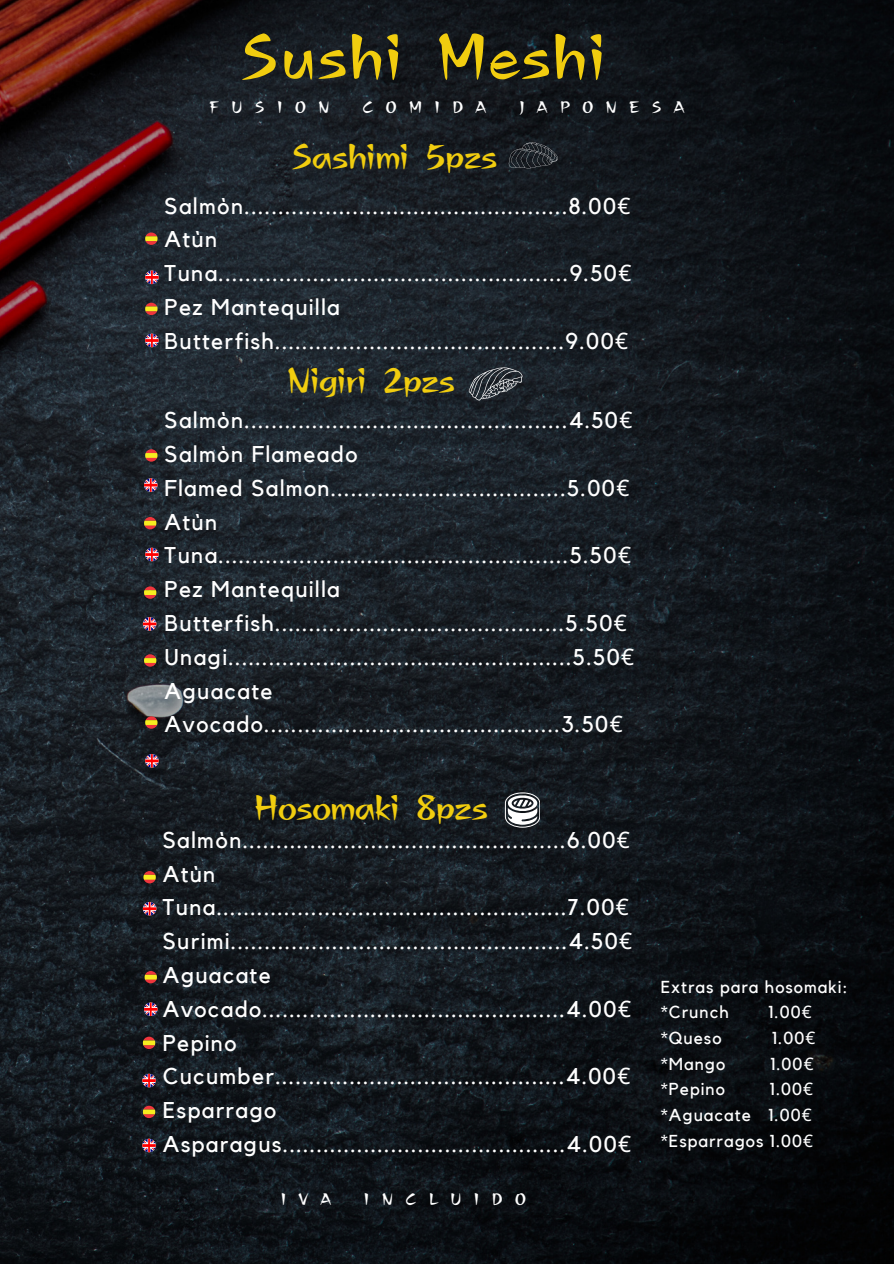
<style>
.page{position:relative;width:894px;height:1264px;background:#fff}
.page>*{position:absolute;margin:0;border:0;box-sizing:border-box;transform-origin:0 0}
.t1{font:64.8px "TEST Pop Fury B";color:#f1cd0f}
.t2{font:35.85px "TEST Pop Fury B";letter-spacing:-.04em;color:#f1cd0f}
.t3{font:22.8px/33.8px "Kollektif";letter-spacing:.06em;color:#fff}
.t4{font:17.25px "Kollektif";letter-spacing:.06em;color:#fff}
.t5{font:16.65px "TEST Pop Fury B";letter-spacing:.715em;color:#fff}
.s1{font-family:"Noto Sans"}
</style>
<div class="page">
<img style="left:0;top:0;width:893px;height:1263px">
<svg style="left:145px;top:303px;width:12px;height:12px"></svg>
<svg style="left:143px;top:902px;width:13px;height:13px"></svg>
<svg style="left:145px;top:232px;width:12px;height:13px"></svg>
<svg style="left:145px;top:334px;width:14px;height:13px"></svg>
<svg style="left:145px;top:270px;width:14px;height:14px"></svg>
<svg style="left:145px;top:547px;width:14px;height:14px"></svg>
<svg style="left:144px;top:478px;width:13px;height:14px"></svg>
<svg style="left:144px;top:586px;width:12px;height:13px"></svg>
<svg style="left:144px;top:517px;width:12px;height:12px"></svg>
<svg style="left:145px;top:449px;width:12px;height:12px"></svg>
<svg style="left:145px;top:754px;width:14px;height:13px"></svg>
<svg style="left:143px;top:617px;width:13px;height:13px"></svg>
<svg style="left:143px;top:871px;width:13px;height:12px"></svg>
<svg style="left:145px;top:716px;width:12px;height:12px"></svg>
<svg style="left:144px;top:654px;width:12px;height:12px"></svg>
<svg style="left:508px;top:142px;width:50px;height:26px"></svg>
<svg style="left:468px;top:367px;width:54px;height:33px;background:#43494f"></svg>
<svg style="left:144px;top:1002px;width:13px;height:14px"></svg>
<svg style="left:142px;top:1073px;width:14px;height:14px"></svg>
<svg style="left:144px;top:971px;width:13px;height:12px"></svg>
<svg style="left:142px;top:1138px;width:14px;height:14px"></svg>
<svg style="left:143px;top:1105px;width:12px;height:13px"></svg>
<svg style="left:143px;top:1036px;width:12px;height:13px"></svg>
<svg style="left:504px;top:792px;width:35px;height:35px"></svg>
<h4 class="t1" style="left:239px;top:22px;width:368px">Sushi Meshi</h4>
<h2 class="t5" style="left:209px;top:98px;width:122px">FUSION</h2>
<h2 class="t5" style="left:362px;top:98px;width:126px">COMIDA</h2>
<h2 class="t5" style="left:518px;top:98px;width:167px">JAPONESA</h2>
<p class="t2" style="left:291px;top:137px;width:209px">Sashimi 5pzs</p>
<p class="t3" style="left:164px;top:190px;width:468px">Salmòn................................................8.00<span class="s1">€ </span>Atùn Tuna....................................................9.50<span class="s1">€ </span>Pez Mantequilla Butterfish...........................................9.00<span class="s1">€</span></p>
<p class="t2" style="left:286px;top:361px;width:170px">Nigiri 2pzs</p>
<h1 class="t3" style="left:164px;top:404px;width:471px">Salmòn................................................4.50<span class="s1">€ </span>Salmòn Flameado<br>Flamed Salmon...................................5.00<span class="s1">€ </span>Atùn Tuna....................................................5.50<span class="s1">€ </span>Pez Mantequilla Butterfish...........................................5.50<span class="s1">€ </span>Unagi...................................................5.50<span class="s1">€ </span>Aguacate Avocado............................................3.50<span class="s1">€</span></h1>
<p class="t2" style="left:253px;top:788px;width:236px">Hosomaki 8pzs</p>
<p class="t3" style="left:163px;top:824px;width:471px">Salmòn................................................6.00<span class="s1">€ </span>Atùn Tuna....................................................7.00<span class="s1">€ </span>Surimi..................................................4.50<span class="s1">€ </span>Aguacate Avocado.............................................4.00<span class="s1">€ </span>Pepino Cucumber...........................................4.00<span class="s1">€ </span>Esparrago Asparagus..........................................4.00<span class="s1">€</span></p>
<p class="t5" style="left:280px;top:1190px;width:52px">IVA</p>
<p class="t5" style="left:363px;top:1190px;width:164px">INCLUIDO</p>
<h3 class="t4" style="left:660px;top:978px;width:188px">Extras para hosomaki:</h3>
<h2 class="t4" style="left:660px;top:1004px;width:70px">*Crunch</h2>
<h2 class="t4" style="left:768px;top:1004px;width:45px">1.00<span class="s1">€</span></h2>
<p class="t4" style="left:660px;top:1030px;width:62px">*Queso</p>
<p class="t4" style="left:772px;top:1030px;width:45px">1.00<span class="s1">€</span></p>
<p class="t4" style="left:660px;top:1055px;width:66px">*Mango</p>
<p class="t4" style="left:770px;top:1055px;width:45px">1.00<span class="s1">€</span></p>
<p class="t4" style="left:660px;top:1081px;width:66px">*Pepino</p>
<p class="t4" style="left:769px;top:1081px;width:45px">1.00<span class="s1">€</span></p>
<p class="t4" style="left:660px;top:1107px;width:152px">*Aguacate 1.00<span class="s1">€</span></p>
<p class="t4" style="left:660px;top:1132px;width:154px">*Esparragos 1.00<span class="s1">€</span></p>
</div>
